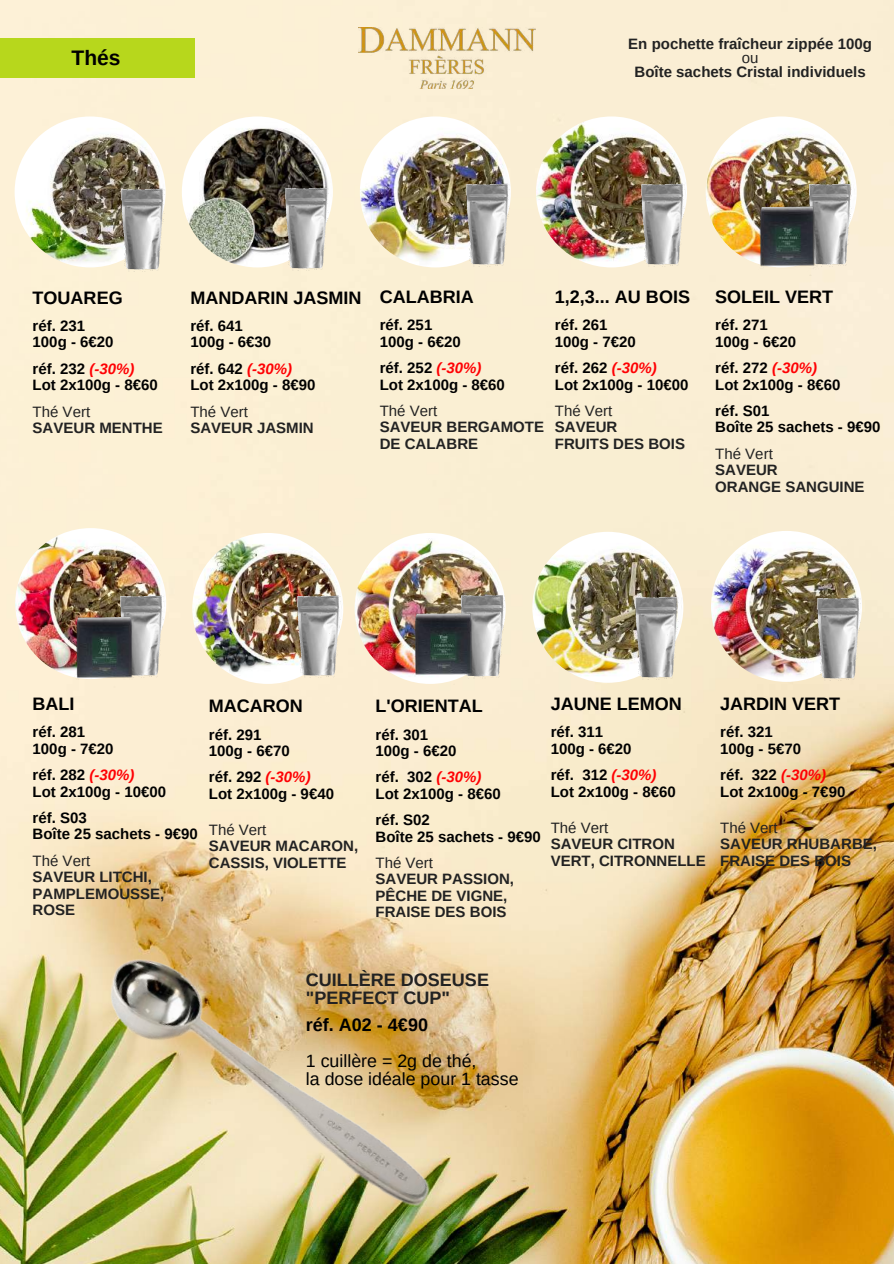
<style>
.page{position:relative;width:894px;height:1264px;background:#fff}
.page>*{position:absolute;margin:0;border:0;box-sizing:border-box;transform-origin:0 0}
.t1{font:700 21px "Arimo";color:#000}
.t2{font:700 18px "Arimo";color:#000}
.t3{font:700 18px/18px "Arimo";color:#222}
.t4{font:17.85px/18px "Arimo";color:#000}
.t5{font:700 15px/16.5px "Arimo";color:#000}
.t6{font:700 15px/16.5px "Arimo";color:#222}
.t7{font:15px "Arimo";color:#222}
.s1{font-style:italic;color:#ff0003}
</style>
<div class="page">
<img style="left:0;top:0;width:893px;height:1263px">
<img style="left:15px;top:116px;width:151px;height:151px;border-radius:50%">
<img style="left:85px;top:172px;width:114px;height:114px">
<div style="left:0;top:38px;width:194px;height:40px;background:#b7d71c"></div>
<img style="left:182px;top:116px;width:151px;height:151px;border-radius:50%">
<img style="left:248px;top:171px;width:115px;height:115px">
<img style="left:360px;top:116px;width:150px;height:151px;border-radius:50%">
<img style="left:429px;top:167px;width:115px;height:115px">
<img style="left:536px;top:116px;width:150px;height:151px;border-radius:50%">
<img style="left:604px;top:167px;width:115px;height:115px">
<img style="left:192px;top:533px;width:151px;height:151px;border-radius:50%">
<img style="left:260px;top:578px;width:115px;height:115px">
<img style="left:532px;top:532px;width:151px;height:150px;border-radius:50%">
<img style="left:598px;top:579px;width:115px;height:115px">
<img style="left:710px;top:531px;width:151px;height:151px;border-radius:50%">
<img style="left:780px;top:580px;width:113px;height:115px">
<img style="left:358px;top:28px;width:177px;height:60px">
<img style="left:705px;top:116px;width:151px;height:151px;border-radius:50%">
<img style="left:771px;top:166px;width:115px;height:115px">
<img style="left:739px;top:185px;width:91px;height:90px">
<img style="left:354px;top:533px;width:151px;height:151px;border-radius:50%">
<img style="left:424px;top:577px;width:116px;height:116px">
<img style="left:395px;top:591px;width:93px;height:94px">
<img style="left:15px;top:528px;width:151px;height:151px;border-radius:50%">
<img style="left:84px;top:578px;width:115px;height:115px">
<img style="left:56px;top:595px;width:92px;height:93px">
<img style="left:0;top:822px;width:578px;height:441px">
<h1 class="t1" style="left:72px;top:46px;width:51px">Thés</h1>
<p class="t6" style="left:628px;top:36px;width:245px">En pochette fraîcheur zippée 100g</p>
<p class="t7" style="left:741px;top:49px;width:18px">ou</p>
<p class="t6" style="left:634px;top:63px;width:233px">Boîte sachets Cristal individuels</p>
<p class="t2" style="left:33px;top:287px;width:92px">TOUAREG</p>
<p class="t5" style="left:33px;top:317px;width:82px">réf. 231<br>100g - 6€20</p>
<p class="t5" style="left:33px;top:360px;width:127px">réf. 232 <span class="s1">(-30%)<br></span>Lot 2x100g - 8€60</p>
<p class="t7" style="left:33px;top:403px;width:59px">Thé Vert</p>
<p class="t6" style="left:33px;top:419px;width:132px">SAVEUR MENTHE</p>
<p class="t2" style="left:190px;top:287px;width:173px">MANDARIN JASMIN</p>
<p class="t5" style="left:190px;top:317px;width:82px">réf. 641<br>100g - 6€30</p>
<p class="t5" style="left:190px;top:360px;width:127px">réf. 642 <span class="s1">(-30%)<br></span>Lot 2x100g - 8€90</p>
<p class="t7" style="left:190px;top:403px;width:59px">Thé Vert</p>
<p class="t6" style="left:190px;top:419px;width:125px">SAVEUR JASMIN</p>
<p class="t2" style="left:379px;top:287px;width:96px">CALABRIA</p>
<p class="t5" style="left:379px;top:317px;width:82px">réf. 251<br>100g - 6€20</p>
<p class="t5" style="left:379px;top:359px;width:127px">réf. 252 <span class="s1">(-30%)<br></span>Lot 2x100g - 8€60</p>
<p class="t7" style="left:379px;top:402px;width:59px">Thé Vert</p>
<p class="t6" style="left:379px;top:419px;width:166px">SAVEUR BERGAMOTE<br>DE CALABRE</p>
<p class="t2" style="left:554px;top:287px;width:136px">1,2,3... AU BOIS</p>
<p class="t5" style="left:554px;top:317px;width:82px">réf. 261<br>100g - 7€20</p>
<p class="t5" style="left:554px;top:359px;width:135px">réf. 262 <span class="s1">(-30%)<br></span>Lot 2x100g - 10€00</p>
<p class="t7" style="left:554px;top:402px;width:59px">Thé Vert</p>
<p class="t6" style="left:554px;top:419px;width:132px">SAVEUR<br>FRUITS DES BOIS</p>
<p class="t2" style="left:715px;top:287px;width:119px">SOLEIL VERT</p>
<p class="t5" style="left:715px;top:317px;width:82px">réf. 271<br>100g - 6€20</p>
<p class="t5" style="left:715px;top:359px;width:127px">réf. 272 <span class="s1">(-30%)<br></span>Lot 2x100g - 8€60</p>
<p class="t5" style="left:715px;top:402px;width:167px">réf. S01<br>Boîte 25 sachets - 9€90</p>
<p class="t7" style="left:715px;top:445px;width:59px">Thé Vert</p>
<p class="t6" style="left:715px;top:461px;width:151px">SAVEUR<br>ORANGE SANGUINE</p>
<p class="t2" style="left:33px;top:694px;width:43px">BALI</p>
<p class="t5" style="left:33px;top:724px;width:82px">réf. 281<br>100g - 7€20</p>
<p class="t5" style="left:33px;top:766px;width:135px">réf. 282 <span class="s1">(-30%)<br></span>Lot 2x100g - 10€00</p>
<p class="t5" style="left:33px;top:809px;width:167px">réf. S03<br>Boîte 25 sachets - 9€90</p>
<p class="t7" style="left:33px;top:852px;width:59px">Thé Vert</p>
<p class="t6" style="left:33px;top:868px;width:133px">SAVEUR LITCHI,<br>PAMPLEMOUSSE,<br>ROSE</p>
<p class="t2" style="left:209px;top:696px;width:96px">MACARON</p>
<p class="t5" style="left:209px;top:726px;width:82px">réf. 291<br>100g - 6€70</p>
<p class="t5" style="left:209px;top:768px;width:127px">réf. 292 <span class="s1">(-30%)<br></span>Lot 2x100g - 9€40</p>
<p class="t7" style="left:209px;top:821px;width:59px">Thé Vert</p>
<p class="t6" style="left:209px;top:838px;width:151px">SAVEUR MACARON,<br>CASSIS, VIOLETTE</p>
<p class="t2" style="left:375px;top:696px;width:109px">L'ORIENTAL</p>
<p class="t5" style="left:375px;top:726px;width:82px">réf. 301<br>100g - 6€20</p>
<p class="t5" style="left:375px;top:768px;width:127px">réf. 302 <span class="s1">(-30%)<br></span>Lot 2x100g - 8€60</p>
<p class="t5" style="left:375px;top:811px;width:167px">réf. S02<br>Boîte 25 sachets - 9€90</p>
<p class="t7" style="left:375px;top:854px;width:59px">Thé Vert</p>
<p class="t6" style="left:375px;top:871px;width:140px">SAVEUR PASSION,<br>PÊCHE DE VIGNE,<br>FRAISE DES BOIS</p>
<p class="t2" style="left:550px;top:694px;width:133px">JAUNE LEMON</p>
<p class="t5" style="left:550px;top:724px;width:82px">réf. 311<br>100g - 6€20</p>
<p class="t5" style="left:550px;top:766px;width:127px">réf. 312 <span class="s1">(-30%)<br></span>Lot 2x100g - 8€60</p>
<p class="t7" style="left:550px;top:819px;width:59px">Thé Vert</p>
<p class="t6" style="left:550px;top:835px;width:156px">SAVEUR CITRON<br>VERT, CITRONNELLE</p>
<p class="t2" style="left:720px;top:694px;width:122px">JARDIN VERT</p>
<p class="t5" style="left:720px;top:724px;width:82px">réf. 321<br>100g - 5€70</p>
<p class="t5" style="left:720px;top:766px;width:127px">réf. 322 <span class="s1">(-30%)<br></span>Lot 2x100g - 7€90</p>
<p class="t7" style="left:720px;top:819px;width:59px">Thé Vert</p>
<p class="t6" style="left:720px;top:835px;width:158px">SAVEUR RHUBARBE,<br>FRAISE DES BOIS</p>
<p class="t3" style="left:306px;top:970px;width:184px">CUILLÈRE DOSEUSE "PERFECT CUP"</p>
<p class="t2" style="left:306px;top:1014px;width:124px">réf. A02 - 4€90</p>
<p class="t4" style="left:306px;top:1051px;width:214px">1 cuillère = 2g de thé,<br>la dose idéale pour 1 tasse</p>
</div>
